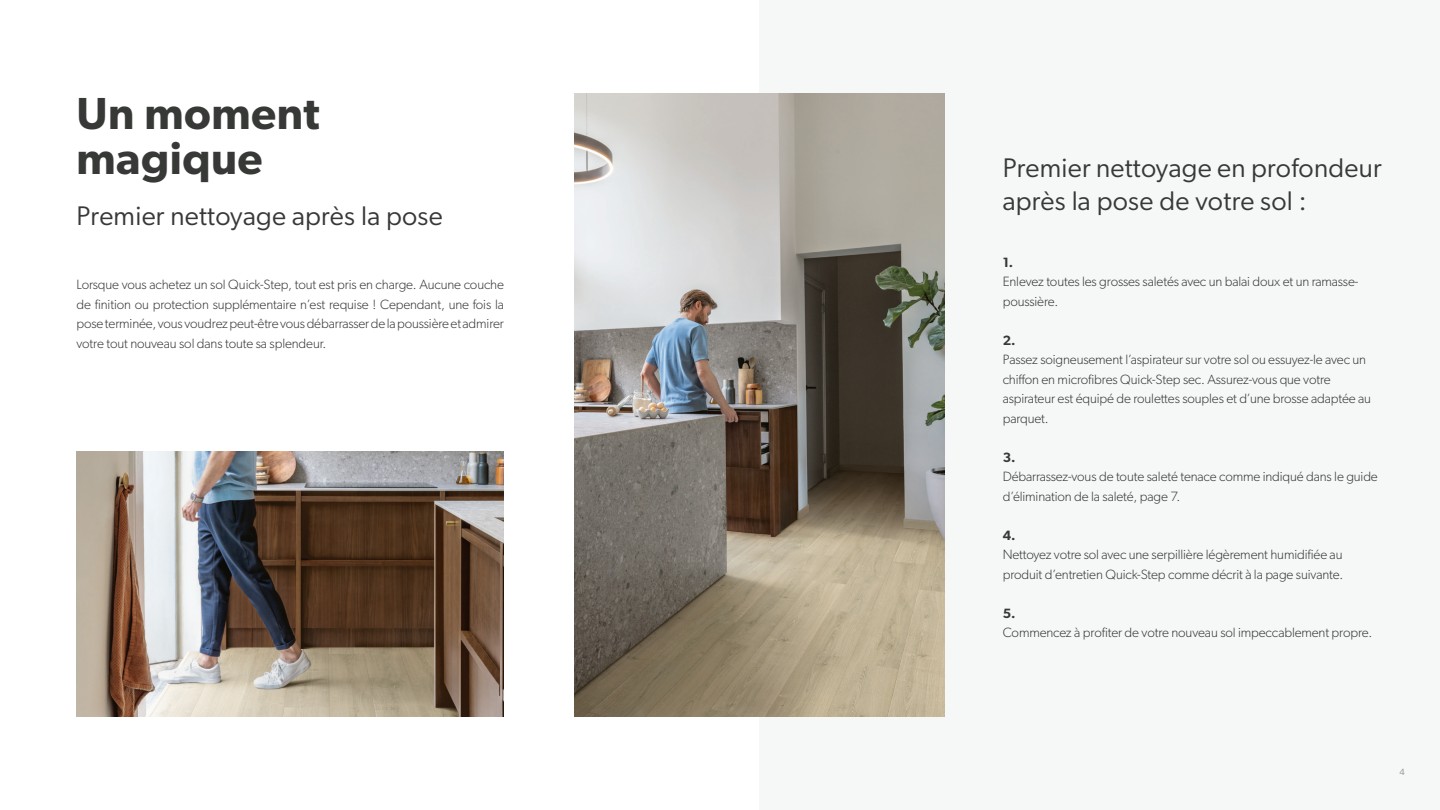
<style>
.page{position:relative;width:1440px;height:810px;background:#fff}
.page>*{position:absolute;margin:0;border:0;box-sizing:border-box;transform-origin:0 0}
.t1{font:600 45px/45px "Gibson";letter-spacing:.01em;color:#373937}
.t2{font:27px/32.4px "Gibson";letter-spacing:.01em;color:#373937}
.t3{font:300 13.5px/19.5px "Gibson";letter-spacing:-.01em;color:#373937}
.t4{font:600 13.5px "Gibson";color:#373937}
.t5{font:9px "Gibson";color:#9d9e9e}
</style>
<div class="page">
<div style="left:760px;top:0;width:680px;height:810px;background:#f6f8f8"></div>
<img style="left:77px;top:452px;width:427px;height:265px">
<img style="left:575px;top:93px;width:370px;height:624px">
<h1 class="t1" style="left:76px;top:90px;width:245px">Un moment magique</h1>
<h2 class="t2" style="left:76px;top:199px;width:368px">Premier nettoyage après la pose</h2>
<p class="t3" style="left:76px;top:275px;width:429px;text-align:justify">Lorsque vous achetez un sol Quick-Step, tout est pris en charge. Aucune couche de finition ou protection supplémentaire n’est requise ! Cependant, une fois la pose terminée, vous voudrez peut-être vous débarrasser de la poussière et admirer votre tout nouveau sol dans toute sa splendeur.</p>
<h2 class="t2" style="left:1003px;top:152px;width:380px">Premier nettoyage en profondeur après la pose de votre sol :</h2>
<p class="t4" style="left:1003px;top:254px;width:12px">1.</p>
<p class="t3" style="left:1003px;top:272px;width:357px">Enlevez toutes les grosses saletés avec un balai doux et un ramasse&shy;poussière.</p>
<p class="t4" style="left:1003px;top:332px;width:14px">2.</p>
<p class="t3" style="left:1003px;top:350px;width:370px">Passez soigneusement l’aspirateur sur votre sol ou essuyez-le avec un chiffon en microfibres Quick-Step sec. Assurez-vous que votre aspirateur est équipé de roulettes souples et d’une brosse adaptée au parquet.</p>
<p class="t4" style="left:1003px;top:449px;width:14px">3.</p>
<p class="t3" style="left:1003px;top:467px;width:377px">Débarrassez-vous de toute saleté tenace comme indiqué dans le guide d’élimination de la saleté, page 7.</p>
<p class="t4" style="left:1003px;top:527px;width:14px">4.</p>
<p class="t3" style="left:1003px;top:545px;width:342px">Nettoyez votre sol avec une serpillière légèrement humidifiée au produit d’entretien Quick-Step comme décrit à la page suivante.</p>
<p class="t4" style="left:1003px;top:605px;width:14px">5.</p>
<p class="t3" style="left:1003px;top:623px;width:371px">Commencez à profiter de votre nouveau sol impeccablement propre.</p>
<p class="t5" style="left:1399px;top:766px;width:7px">4</p>
</div>
